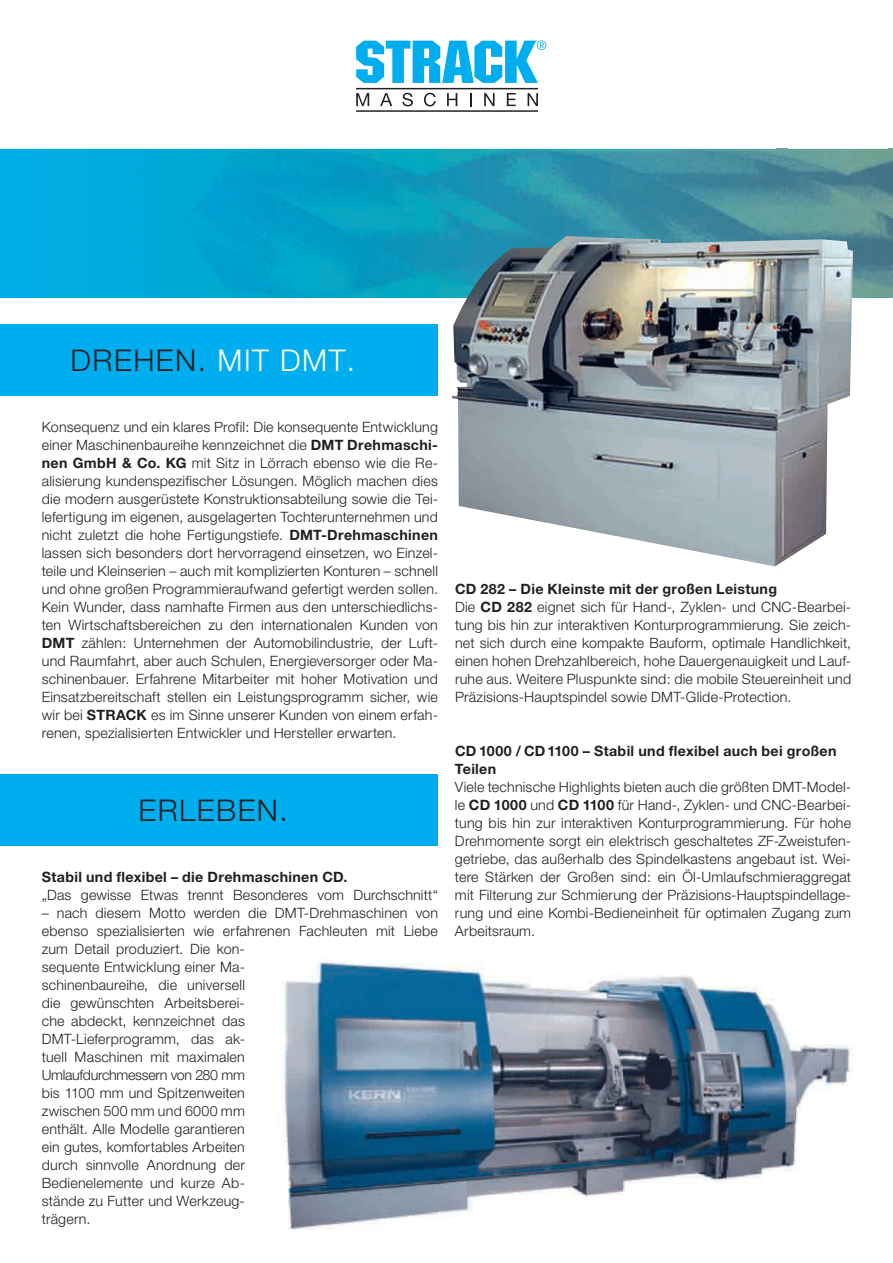
<style>
.page{position:relative;width:893px;height:1263px;background:#fff}
.page>*{position:absolute;margin:0;border:0;box-sizing:border-box;transform-origin:0 0}
.t1{font:300 30px "Helvetica Neue";letter-spacing:.05em;color:#231f20}
.t2{font:300 14.25px/18px "Helvetica Neue";letter-spacing:.015em;color:#231f20;text-align:justify}
.t3{font:700 14.25px/18px "Helvetica Neue";letter-spacing:.02em;color:#231f20}
.s1{color:#fff}
.s2{font-weight:700}
</style>
<div class="page">
<svg style="left:356px;top:40px;width:190px;height:43px"></svg>
<svg style="left:356px;top:93px;width:13px;height:13px"></svg>
<svg style="left:380px;top:93px;width:12px;height:13px"></svg>
<svg style="left:402px;top:93px;width:11px;height:13px"></svg>
<svg style="left:424px;top:93px;width:12px;height:13px"></svg>
<svg style="left:447px;top:93px;width:10px;height:13px"></svg>
<svg style="left:470px;top:93px;width:2px;height:13px"></svg>
<svg style="left:484px;top:93px;width:11px;height:13px"></svg>
<svg style="left:507px;top:93px;width:9px;height:13px"></svg>
<svg style="left:528px;top:93px;width:10px;height:13px"></svg>
<hr style="left:356px;top:110px;width:182px;height:2px;background:#231f20">
<hr style="left:356px;top:88px;width:182px;height:1px;background:#231f20">
<div style="left:0;top:324px;width:438px;height:72px;background:#00aeef"></div>
<div style="left:0;top:774px;width:438px;height:72px;background:#00aeef"></div>
<img style="left:0;top:149px;width:893px;height:149px">
<img style="left:776px;top:149px;width:11px;height:87px">
<img style="left:452px;top:236px;width:401px;height:330px">
<img style="left:283px;top:958px;width:571px;height:272px">
<h1 class="t1" style="left:71px;top:342px;width:286px">DREHEN. <span class="s1">MIT DMT.</span></h1>
<p class="t2" style="left:42px;top:418px;width:398px">Konsequenz und ein klares Profil: Die konsequente Entwicklung einer Maschinenbaureihe kennzeichnet die <span class="s2">DMT Drehmaschi&shy;nen GmbH &amp; Co. KG</span> mit Sitz in Lörrach ebenso wie die Re&shy;alisierung kundenspezifischer Lösungen. Möglich machen dies die modern ausgerüstete Konstruktionsabteilung sowie die Tei&shy;lefertigung im eigenen, ausgelagerten Tochterunternehmen und nicht zuletzt die hohe Fertigungstiefe. <span class="s2">DMT-Drehmaschinen </span>lassen sich besonders dort hervorragend einsetzen, wo Einzel&shy;teile und Kleinserien – auch mit komplizierten Konturen – schnell und ohne großen Programmieraufwand gefertigt werden sollen.<br>Kein Wunder, dass namhafte Firmen aus den unterschiedlichs&shy;ten Wirtschaftsbereichen zu den internationalen Kunden von <span class="s2">DMT</span> zählen: Unternehmen der Automobilindustrie, der Luft&shy;und Raumfahrt, aber auch Schulen, Energieversorger oder Ma&shy;schinenbauer. Erfahrene Mitarbeiter mit hoher Motivation und Einsatzbereitschaft stellen ein Leistungsprogramm sicher, wie wir bei <span class="s2">STRACK</span> es im Sinne unserer Kunden von einem erfah&shy;renen, spezialisierten Entwickler und Hersteller erwarten.</p>
<h1 class="t1" style="left:138px;top:792px;width:151px">ERLEBEN.</h1>
<p class="t3" style="left:42px;top:868px;width:307px">Stabil und flexibel – die Drehmaschinen CD.</p>
<p class="t2" style="left:42px;top:886px;width:398px">„Das gewisse Etwas trennt Besonderes vom Durchschnitt“</p>
<p class="t2" style="left:42px;top:904px;width:398px;text-align:left">– nach diesem Motto werden die DMT-Drehmaschinen von ebenso spezialisierten wie erfahrenen Fachleuten mit Liebe zum Detail produziert. Die kon-<br>sequente Entwicklung einer Ma-<br>schinenbaureihe, die universell<br>die gewünschten Arbeitsberei-<br>che abdeckt, kennzeichnet das<br>DMT-Lieferprogramm, das ak-<br>tuell Maschinen mit maximalen<br>Umlaufdurchmessern von 280 mm<br>bis 1100 mm und Spitzenweiten<br>zwischen 500 mm und 6000 mm<br>enthält. Alle Modelle garantieren<br>ein gutes, komfortables Arbeiten<br>durch sinnvolle Anordnung der<br>Bedienelemente und kurze Ab-<br>stände zu Futter und Werkzeug-<br>trägern.</p>
<p class="t2" style="left:455px;top:580px;width:398px;text-align:left"><span class="s2">CD 282 – Die Kleinste mit der großen Leistung<br></span>Die <span class="s2">CD 282</span> eignet sich für Hand-, Zyklen- und CNC-Bearbei&shy;tung bis hin zur interaktiven Konturprogrammierung. Sie zeich&shy;net sich durch eine kompakte Bauform, optimale Handlichkeit, einen hohen Drehzahlbereich, hohe Dauergenauigkeit und Lauf&shy;ruhe aus. Weitere Pluspunkte sind: die mobile Steuereinheit und Präzisions-Hauptspindel sowie DMT-Glide-Protection.</p>
<p class="t3" style="left:455px;top:742px;width:383px">CD 1000 / CD 1100 – Stabil und flexibel auch bei großen<br>Teilen</p>
<p class="t2" style="left:455px;top:778px;width:398px">Viele technische Highlights bieten auch die größten DMT-Model&shy;le <span class="s2">CD 1000</span> und <span class="s2">CD 1100</span> für Hand-, Zyklen- und CNC-Bearbei&shy;tung bis hin zur interaktiven Konturprogrammierung. Für hohe Drehmomente sorgt ein elektrisch geschaltetes ZF-Zweistufen&shy;getriebe, das außerhalb des Spindelkastens angebaut ist. Wei&shy;tere Stärken der Großen sind: ein Öl-Umlaufschmieraggregat mit Filterung zur Schmierung der Präzisions-Hauptspindellage&shy;rung und eine Kombi-Bedieneinheit für optimalen Zugang zum Arbeitsraum.</p>
</div>
